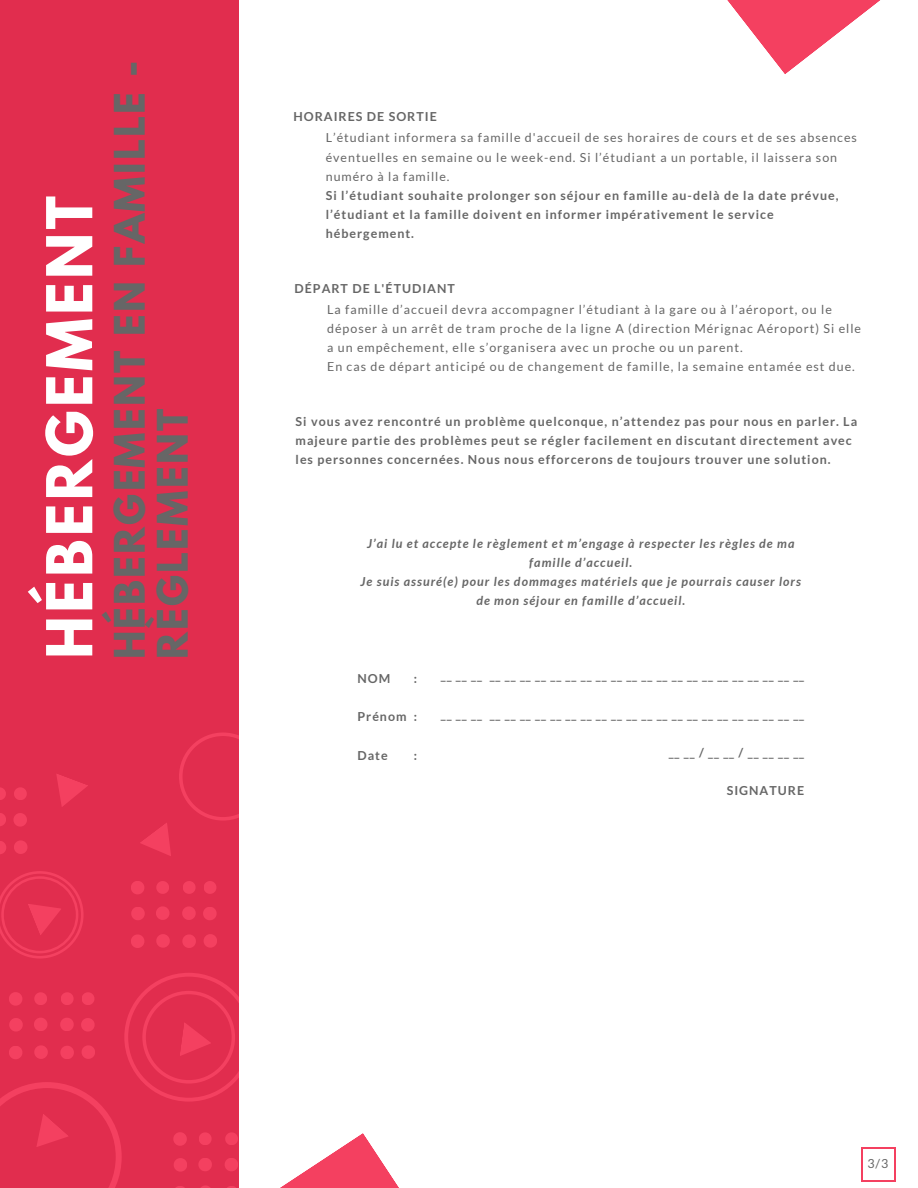
<style>
.page{position:relative;width:918px;height:1188px;background:#fff}
.page>*{position:absolute;margin:0;border:0;box-sizing:border-box;transform-origin:0 0}
.t1{font:700 55.95px "League Spartan";letter-spacing:.06em;color:#fff}
.t2{font:700 37.35px/42.8px "League Spartan";letter-spacing:.06em;color:#666}
.t3{font:700 12.45px/19.2px "Lato";letter-spacing:.08em;color:#666}
.t4{font:12.45px/19.2px "Lato";letter-spacing:.08em;color:#666}
.t5{font:italic 700 12.45px/19.2px "Lato";letter-spacing:.08em;color:#666;text-align:center}
</style>
<div class="page">
<div style="left:0;top:0;width:240px;height:1188px;background:#e12d4e"></div>
<svg style="left:727px;top:0;width:153px;height:74px"></svg>
<svg style="left:124px;top:973px;width:116px;height:129px"></svg>
<svg style="left:0;top:871px;width:83px;height:87px"></svg>
<svg style="left:0;top:1082px;width:122px;height:106px"></svg>
<svg style="left:36px;top:1113px;width:33px;height:34px"></svg>
<svg style="left:182px;top:907px;width:14px;height:13px"></svg>
<svg style="left:203px;top:907px;width:14px;height:13px"></svg>
<svg style="left:156px;top:906px;width:13px;height:14px"></svg>
<svg style="left:131px;top:907px;width:14px;height:13px"></svg>
<svg style="left:131px;top:935px;width:13px;height:13px"></svg>
<svg style="left:156px;top:934px;width:14px;height:14px"></svg>
<svg style="left:182px;top:935px;width:14px;height:13px"></svg>
<svg style="left:204px;top:934px;width:13px;height:14px"></svg>
<svg style="left:131px;top:881px;width:13px;height:13px"></svg>
<svg style="left:156px;top:881px;width:13px;height:13px"></svg>
<svg style="left:183px;top:881px;width:12px;height:13px"></svg>
<svg style="left:204px;top:881px;width:12px;height:13px"></svg>
<svg style="left:60px;top:1018px;width:14px;height:13px"></svg>
<svg style="left:81px;top:1018px;width:14px;height:13px"></svg>
<svg style="left:34px;top:1018px;width:13px;height:13px"></svg>
<svg style="left:9px;top:1018px;width:14px;height:13px"></svg>
<svg style="left:9px;top:1046px;width:13px;height:13px"></svg>
<svg style="left:34px;top:1045px;width:14px;height:14px"></svg>
<svg style="left:60px;top:1046px;width:14px;height:13px"></svg>
<svg style="left:82px;top:1045px;width:13px;height:14px"></svg>
<svg style="left:9px;top:992px;width:13px;height:14px"></svg>
<svg style="left:34px;top:992px;width:13px;height:13px"></svg>
<svg style="left:61px;top:992px;width:13px;height:13px"></svg>
<svg style="left:82px;top:992px;width:12px;height:13px"></svg>
<svg style="left:173px;top:1132px;width:226px;height:56px"></svg>
<svg style="left:140px;top:823px;width:31px;height:33px"></svg>
<div style="left:0;top:813px;width:6px;height:13px;background:#f44060"></div>
<svg style="left:14px;top:813px;width:13px;height:14px"></svg>
<div style="left:0;top:841px;width:6px;height:13px;background:#f44060"></div>
<svg style="left:14px;top:840px;width:13px;height:14px"></svg>
<div style="left:0;top:787px;width:6px;height:13px;background:#f44060"></div>
<svg style="left:14px;top:787px;width:13px;height:13px"></svg>
<svg style="left:56px;top:774px;width:32px;height:33px"></svg>
<svg style="left:179px;top:733px;width:61px;height:88px"></svg>
<hr style="left:862px;top:1149px;width:1px;height:32px;background:#f44060">
<hr style="left:895px;top:1149px;width:1px;height:32px;background:#f44060">
<hr style="left:863px;top:1181px;width:32px;height:1px;background:#f44060">
<hr style="left:863px;top:1148px;width:32px;height:1px;background:#f44060">
<div style="left:240px;top:0;width:36px;height:1188px;background:#fff"></div>
<p class="t1" style="left:42px;top:659px;width:464px;rotate:-90deg">HÉBERGEMENT</p>
<p class="t2" style="left:113px;top:659px;width:600px;rotate:-90deg">HÉBERGEMENT EN FAMILLE -<br>RÈGLEMENT</p>
<p class="t3" style="left:293px;top:106px;width:145px">HORAIRES DE SORTIE</p>
<p class="t4" style="left:326px;top:128px;width:533px">L’étudiant informera sa famille d'accueil de ses horaires de cours et de ses absences éventuelles en semaine ou le week-end. Si l’étudiant a un portable, il laissera son numéro à la famille.</p>
<p class="t3" style="left:326px;top:185px;width:514px">Si l’étudiant souhaite prolonger son séjour en famille au-delà de la date prévue, l’étudiant et la famille doivent en informer impérativement le service hébergement.</p>
<p class="t3" style="left:295px;top:278px;width:162px">DÉPART DE L'ÉTUDIANT</p>
<p class="t4" style="left:327px;top:300px;width:536px">La famille d’accueil devra accompagner l’étudiant à la gare ou à l’aéroport, ou le déposer à un arrêt de tram proche de la ligne A (direction Mérignac Aéroport) Si elle a un empêchement, elle s’organisera avec un proche ou un parent.</p>
<p class="t4" style="left:327px;top:357px;width:529px">En cas de départ anticipé ou de changement de famille, la semaine entamée est due.</p>
<p class="t3" style="left:296px;top:412px;width:563px">Si vous avez rencontré un problème quelconque, n’attendez pas pour nous en parler. La majeure partie des problèmes peut se régler facilement en discutant directement avec les personnes concernées. Nous nous efforcerons de toujours trouver une solution.</p>
<p class="t5" style="left:367px;top:534px;width:429px">J’ai lu et accepte le règlement et m’engage à respecter les règles de ma famille d’accueil.</p>
<p class="t5" style="left:361px;top:572px;width:442px">Je suis assuré(e) pour les dommages matériels que je pourrais causer lors de mon séjour en famille d’accueil.</p>
<p class="t3" style="left:358px;top:669px;width:34px">NOM</p>
<p class="t3" style="left:358px;top:707px;width:51px">Prénom</p>
<p class="t3" style="left:358px;top:745px;width:32px">Date</p>
<p class="t3" style="left:414px;top:669px;width:5px">:</p>
<p class="t3" style="left:414px;top:707px;width:5px">:</p>
<p class="t3" style="left:414px;top:745px;width:5px">:</p>
<p class="t3" style="left:441px;top:666px;width:365px">__ __ __ __ __ __ __ __ __ __ __ __ __ __ __ __ __ __ __ __ __ __ __ __</p>
<p class="t3" style="left:441px;top:704px;width:365px">__ __ __ __ __ __ __ __ __ __ __ __ __ __ __ __ __ __ __ __ __ __ __ __</p>
<p class="t3" style="left:669px;top:742px;width:137px">____/____/________</p>
<p class="t3" style="left:727px;top:781px;width:79px">SIGNATURE</p>
<p class="t4" style="left:867px;top:1153px;width:23px">3/3</p>
</div>
